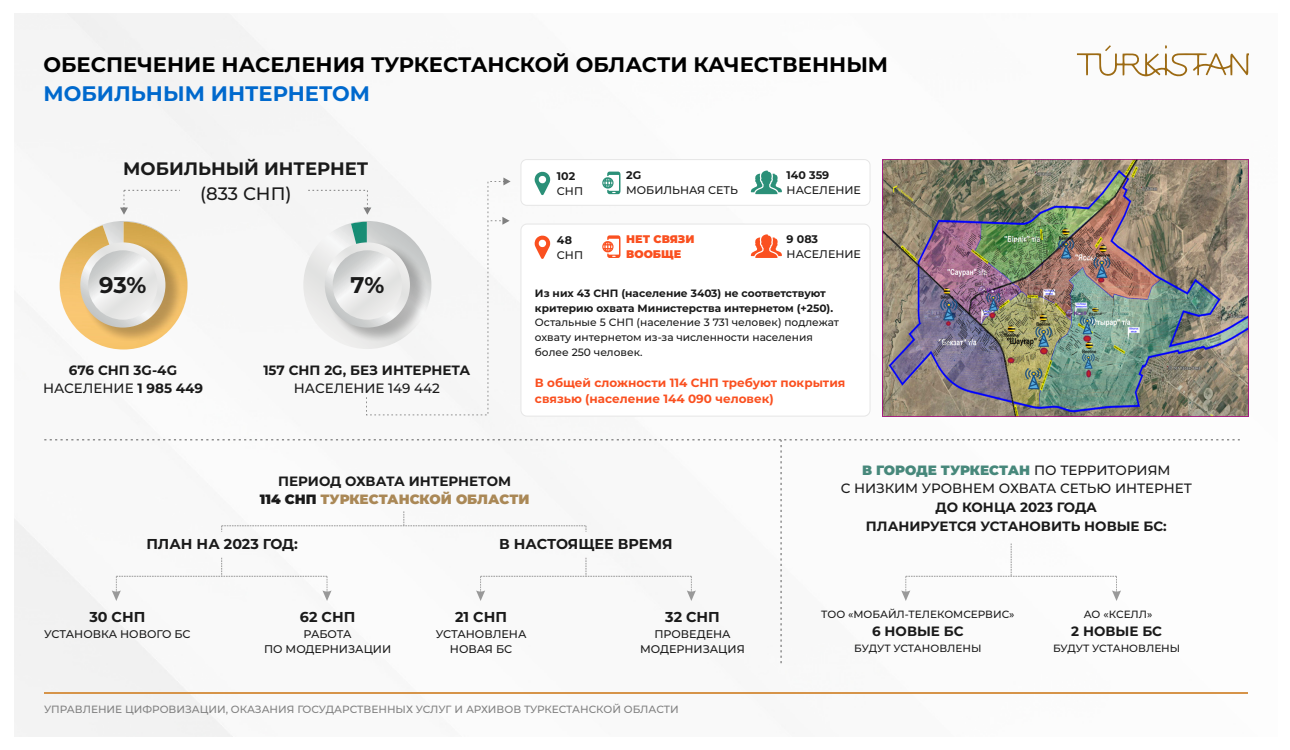
<style>
.page{position:relative;width:1290px;height:750px;background:#fff}
.page>*{position:absolute;margin:0;border:0;box-sizing:border-box;transform-origin:0 0}
.t1{font:700 22.65px "Montserrat";color:#1a1a1a}
.t2{font:700 21px "Montserrat";color:#000}
.t3{font:700 21px "Montserrat";color:#0069cd}
.t4{font:700 18px "Montserrat";color:#1a1a1a}
.t5{font:500 18px "Montserrat";color:#1a1a1a}
.t6{font:700 14.4px "Montserrat";color:#1a1a1a}
.t7{font:700 13.5px/18.6px "Montserrat";color:#1a1a1a;text-align:center}
.t8{font:500 13.5px/18.6px "Montserrat";color:#1a1a1a;text-align:center}
.t9{font:700 12px/16.5px "Montserrat";color:#fa5020}
.t10{font:500 11.1px/15.3px "Montserrat";color:#1a1a1a;text-align:center}
.t11{font:700 11.1px "Montserrat";color:#1a1a1a}
.t12{font:900 11.1px/15.3px "Montserrat";color:#fa5020}
.t13{font:500 10.65px/14.7px "Montserrat";color:#1a1a1a}
.t14{font:700 10.65px/14.7px "Montserrat";color:#1a1a1a}
.t15{font:500 10.5px "Montserrat";color:#808080}
.t16{font:500 10.5px "Montserrat";color:#1a1a1a}
.s1{font-weight:500}
.s2{font-weight:900}
.s3{font-weight:900;color:#aa8856}
.s4{font-weight:900;color:#47887b}
</style>
<div class="page">
<img style="left:14px;top:14px;width:1235px;height:722px">
<svg style="left:1077px;top:45px;width:172px;height:32px"></svg>
<hr style="left:44px;top:692px;width:1204px;height:1px;background:#d69449">
<img style="left:60px;top:222px;width:127px;height:127px">
<div style="left:76px;top:238px;width:111px;height:110px;background:#000;opacity:.25"></div>
<svg style="left:80px;top:242px;width:85px;height:86px"></svg>
<svg style="left:88px;top:250px;width:70px;height:70px"></svg>
<svg style="left:120px;top:190px;width:60px;height:25px"></svg>
<div style="left:520px;top:159px;width:350px;height:47px;background:#fff;border:1px solid #e6e6e6;border-radius:6px"></div>
<svg style="left:602px;top:172px;width:18px;height:22px"></svg>
<svg style="left:751px;top:171px;width:31px;height:23px"></svg>
<svg style="left:534px;top:171px;width:16px;height:24px"></svg>
<div style="left:520px;top:224px;width:350px;height:192px;background:#fff;border:1px solid #e6e6e6;border-radius:6px"></div>
<svg style="left:308px;top:177px;width:203px;height:238px"></svg>
<svg style="left:602px;top:235px;width:18px;height:23px"></svg>
<svg style="left:751px;top:234px;width:31px;height:24px"></svg>
<svg style="left:534px;top:235px;width:16px;height:24px"></svg>
<img style="left:883px;top:160px;width:366px;height:256px">
<svg style="left:44px;top:439px;width:1196px;height:224px"></svg>
<h2 class="t2" style="left:43px;top:51px;width:846px">ОБЕСПЕЧЕНИЕ НАСЕЛЕНИЯ ТУРКЕСТАНСКОЙ ОБЛАСТИ КАЧЕСТВЕННЫМ</h2>
<h2 class="t3" style="left:43px;top:80px;width:328px">МОБИЛЬНЫМ ИНТЕРНЕТОМ</h2>
<h3 class="t4" style="left:123px;top:157px;width:247px">МОБИЛЬНЫЙ ИНТЕРНЕТ</h3>
<h3 class="t5" style="left:200px;top:182px;width:93px">(833 СНП)</h3>
<h1 class="t1" style="left:99px;top:271px;width:49px">93%</h1>
<h1 class="t1" style="left:350px;top:271px;width:36px">7%</h1>
<p class="t7" style="left:43px;top:360px;width:162px">676 СНП 3G-4G<br><span class="s1">НАСЕЛЕНИЕ</span> 1 985 449</p>
<p class="t7" style="left:263px;top:360px;width:209px">157 СНП 2G, БЕЗ ИНТЕРНЕТА</p>
<p class="t8" style="left:294px;top:379px;width:147px">НАСЕЛЕНИЕ 149 442</p>
<p class="t11" style="left:557px;top:169px;width:20px">102</p>
<p class="t10" style="left:557px;top:183px;width:28px">СНП</p>
<p class="t11" style="left:626px;top:168px;width:17px">2G</p>
<p class="t10" style="left:626px;top:182px;width:113px">МОБИЛЬНАЯ СЕТЬ</p>
<p class="t11" style="left:787px;top:168px;width:44px">140 359</p>
<p class="t10" style="left:787px;top:182px;width:76px">НАСЕЛЕНИЕ</p>
<p class="t12" style="left:626px;top:231px;width:70px">НЕТ СВЯЗИ<br>ВООБЩЕ</p>
<p class="t11" style="left:787px;top:232px;width:33px">9 083</p>
<p class="t11" style="left:557px;top:233px;width:17px">48</p>
<p class="t10" style="left:557px;top:247px;width:28px">СНП</p>
<p class="t14" style="left:535px;top:286px;width:300px">Из них 43 СНП (население 3403) не соответствуют критерию охвата Министерства интернетом (+250).</p>
<p class="t13" style="left:535px;top:315px;width:306px">Остальные 5 СНП (население 3 731 человек) подлежат охвату интернетом из-за численности населения более 250 человек.</p>
<p class="t9" style="left:535px;top:374px;width:312px">В общей сложности 114 СНП требуют покрытия связью (население 144 090 человек)</p>
<p class="t10" style="left:787px;top:246px;width:76px">НАСЕЛЕНИЕ</p>
<p class="t7" style="left:260px;top:471px;width:271px">ПЕРИОД ОХВАТА ИНТЕРНЕТОМ<br><span class="s2">114 СНП</span> <span class="s3">ТУРКЕСТАНСКОЙ ОБЛАСТИ</span></p>
<p class="t6" style="left:146px;top:535px;width:153px">ПЛАН НА 2023 ГОД:</p>
<p class="t6" style="left:499px;top:535px;width:175px">В НАСТОЯЩЕЕ ВРЕМЯ</p>
<p class="t6" style="left:89px;top:608px;width:58px">30 СНП</p>
<p class="t10" style="left:44px;top:626px;width:148px">УСТАНОВКА НОВОГО БС</p>
<p class="t6" style="left:300px;top:608px;width:57px">62 СНП</p>
<p class="t10" style="left:264px;top:626px;width:129px">РАБОТА<br>ПО МОДЕРНИЗАЦИИ</p>
<p class="t6" style="left:455px;top:608px;width:53px">21 СНП</p>
<p class="t10" style="left:436px;top:626px;width:92px">УСТАНОВЛЕНА<br>НОВАЯ БС</p>
<p class="t6" style="left:665px;top:608px;width:56px">32 СНП</p>
<p class="t10" style="left:640px;top:626px;width:106px">ПРОВЕДЕНА<br>МОДЕРНИЗАЦИЯ</p>
<p class="t15" style="left:44px;top:703px;width:636px">УПРАВЛЕНИЕ ЦИФРОВИЗАЦИИ, ОКАЗАНИЯ ГОСУДАРСТВЕННЫХ УСЛУГ И АРХИВОВ ТУРКЕСТАНСКОЙ ОБЛАСТИ</p>
<p class="t8" style="left:841px;top:461px;width:353px"><span class="s4">В ГОРОДЕ ТУРКЕСТАН</span> ПО ТЕРРИТОРИЯМ<br>С НИЗКИМ УРОВНЕМ ОХВАТА СЕТЬЮ ИНТЕРНЕТ</p>
<p class="t7" style="left:866px;top:498px;width:302px">ДО КОНЦА 2023 ГОДА<br>ПЛАНИРУЕТСЯ УСТАНОВИТЬ НОВЫЕ БС:</p>
<p class="t16" style="left:821px;top:608px;width:195px">ТОО «МОБАЙЛ-ТЕЛЕКОМСЕРВИС»</p>
<p class="t7" style="left:872px;top:622px;width:93px">6 НОВЫЕ БС</p>
<p class="t16" style="left:854px;top:641px;width:129px">БУДУТ УСТАНОВЛЕНЫ</p>
<p class="t16" style="left:1084px;top:608px;width:70px">АО «КСЕЛЛ»</p>
<p class="t7" style="left:1071px;top:622px;width:92px">2 НОВЫЕ БС</p>
<p class="t16" style="left:1053px;top:641px;width:129px">БУДУТ УСТАНОВЛЕНЫ</p>
</div>
